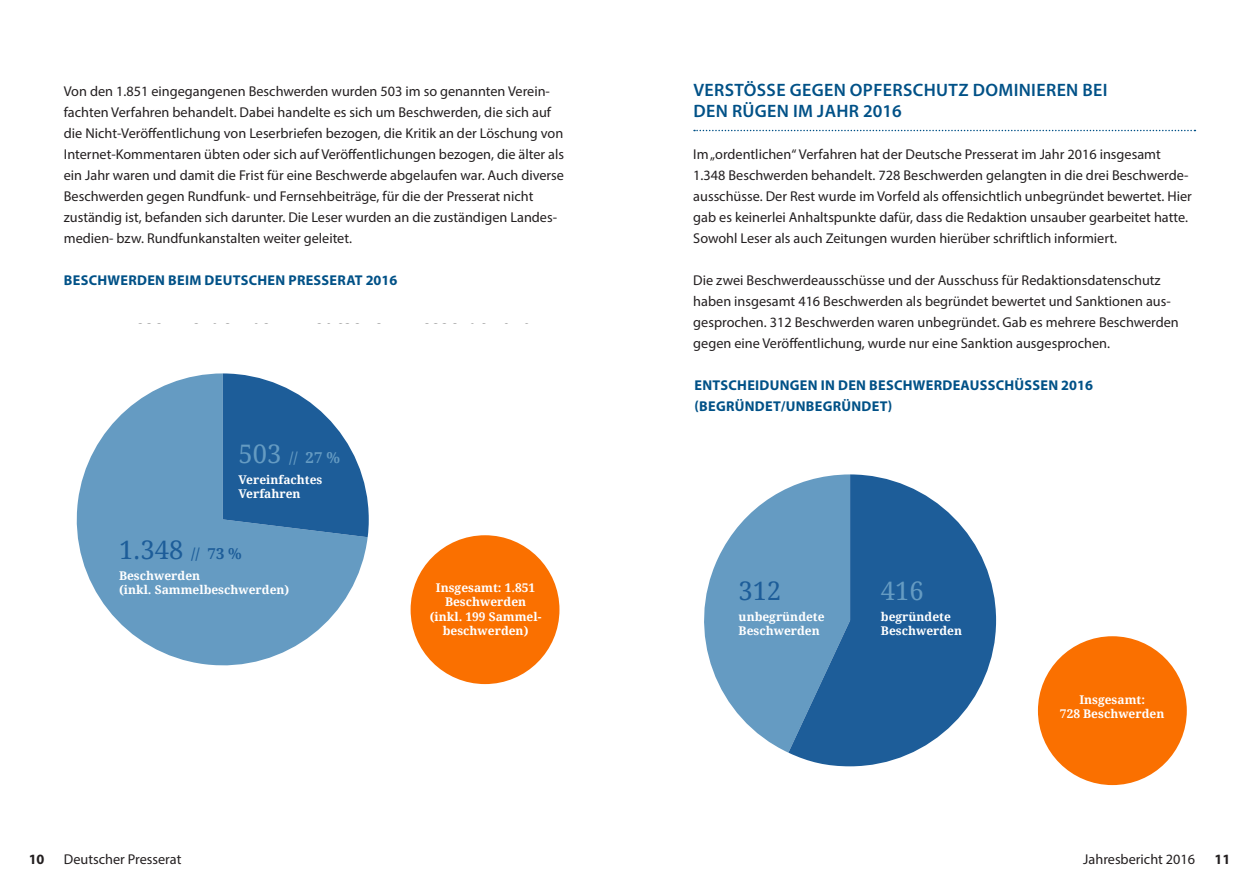
<style>
.page{position:relative;width:1259px;height:893px;background:#fff}
.page>*{position:absolute;margin:0;border:0;box-sizing:border-box;transform-origin:0 0}
.t1{font:25.5px "Droid Serif";color:#1d5d99}
.t2{font:25.5px "Droid Serif";color:#659bc2}
.t3{font:600 18px/21px "Myriad Pro";letter-spacing:.02em;color:#005187}
.t4{font:700 15px "Droid Serif";color:#659bc2}
.t5{font:14.25px/21px "Myriad Pro";color:#231f20}
.t6{font:700 14.25px/21px "Myriad Pro";letter-spacing:.02em;color:#005187}
.t7{font:700 14.25px "Myriad Pro";color:#231f20}
.t8{font:700 12px/14.4px "Droid Serif";color:#fff}
.s1{font-weight:400;font-size:25.5px}
.s2{font-weight:700;font-size:15px}
</style>
<div class="page">
<svg style="left:694px;top:130px;width:501px;height:1px"></svg>
<div style="left:1038px;top:636px;width:148px;height:149px;background:#fa7000;border-radius:50%"></div>
<svg style="left:704px;top:488px;width:84px;height:265px;fill:#659bc2"></svg>
<svg style="left:788px;top:474px;width:208px;height:292px;fill:#1d5d99"></svg>
<div style="left:410px;top:535px;width:149px;height:149px;background:#fa7000;border-radius:50%"></div>
<svg style="left:76px;top:373px;width:292px;height:293px;fill:#659bc2"></svg>
<svg style="left:223px;top:373px;width:146px;height:164px"></svg>
<p class="t5" style="left:64px;top:81px;width:502px">Von den 1.851 eingegangenen Beschwerden wurden 503 im so genannten Verein&shy;fachten Verfahren behandelt. Dabei handelte es sich um Beschwerden, die sich auf die Nicht-Veröffentlichung von Leserbriefen bezogen, die Kritik an der Löschung von Internet-Kommentaren übten oder sich auf Veröffentlichungen bezogen, die älter als ein Jahr waren und damit die Frist für eine Beschwerde abgelaufen war. Auch diverse Beschwerden gegen Rundfunk- und Fernsehbeiträge, für die der Presserat nicht zuständig ist, befanden sich darunter. Die Leser wurden an die zuständigen Landes&shy;medien- bzw. Rundfunkanstalten weiter geleitet.</p>
<p class="t6" style="left:64px;top:269px;width:335px">BESCHWERDEN BEIM DEUTSCHEN PRESSERAT 2016</p>
<p class="t4" style="left:239px;top:449px;width:103px"><span class="s1">503</span> // 27 %</p>
<p class="t8" style="left:239px;top:472px;width:85px">Vereinfachtes<br>Verfahren</p>
<h1 class="t1" style="left:119px;top:535px;width:124px">1.348 <span class="s2">// 73 %</span></h1>
<p class="t8" style="left:119px;top:569px;width:172px">Beschwerden<br>(inkl. Sammelbeschwerden)</p>
<p class="t8" style="left:430px;top:581px;width:113px;text-align:center">Insgesamt: 1.851<br>Beschwerden (inkl. 199 Sammel&shy;beschwerden)</p>
<p class="t3" style="left:693px;top:79px;width:416px">VERSTÖSSE GEGEN OPFERSCHUTZ DOMINIEREN BEI<br>DEN RÜGEN IM JAHR 2016</p>
<p class="t5" style="left:693px;top:143px;width:500px">Im „ordentlichen“ Verfahren hat der Deutsche Presserat im Jahr 2016 insgesamt 1.348 Beschwerden behandelt. 728 Beschwerden gelangten in die drei Beschwerde&shy;ausschüsse. Der Rest wurde im Vorfeld als offensichtlich unbegründet bewertet. Hier gab es keinerlei Anhaltspunkte dafür, dass die Redaktion unsauber gearbeitet hatte.<br>Sowohl Leser als auch Zeitungen wurden hierüber schriftlich informiert.</p>
<p class="t5" style="left:693px;top:270px;width:487px">Die zwei Beschwerdeausschüsse und der Ausschuss für Redaktionsdatenschutz haben insgesamt 416 Beschwerden als begründet bewertet und Sanktionen aus&shy;gesprochen. 312 Beschwerden waren unbegründet. Gab es mehrere Beschwerden gegen eine Veröffentlichung, wurde nur eine Sanktion ausgesprochen.</p>
<p class="t6" style="left:694px;top:374px;width:400px">ENTSCHEIDUNGEN IN DEN BESCHWERDEAUSSCHÜSSEN 2016 (BEGRÜNDET/UNBEGRÜNDET)</p>
<h1 class="t1" style="left:738px;top:576px;width:44px">312</h1>
<p class="t8" style="left:738px;top:609px;width:88px">unbegründete<br>Beschwerden</p>
<h1 class="t2" style="left:881px;top:576px;width:44px">416</h1>
<p class="t8" style="left:881px;top:609px;width:83px">begründete<br>Beschwerden</p>
<p class="t8" style="left:1060px;top:692px;width:106px;text-align:center">Insgesamt:<br>728 Beschwerden</p>
<p class="t7" style="left:29px;top:850px;width:17px">10</p>
<p class="t5" style="left:64px;top:849px;width:119px">Deutscher Presserat</p>
<p class="t5" style="left:1083px;top:849px;width:113px">Jahresbericht 2016</p>
<p class="t7" style="left:1214px;top:850px;width:17px">11</p>
</div>
